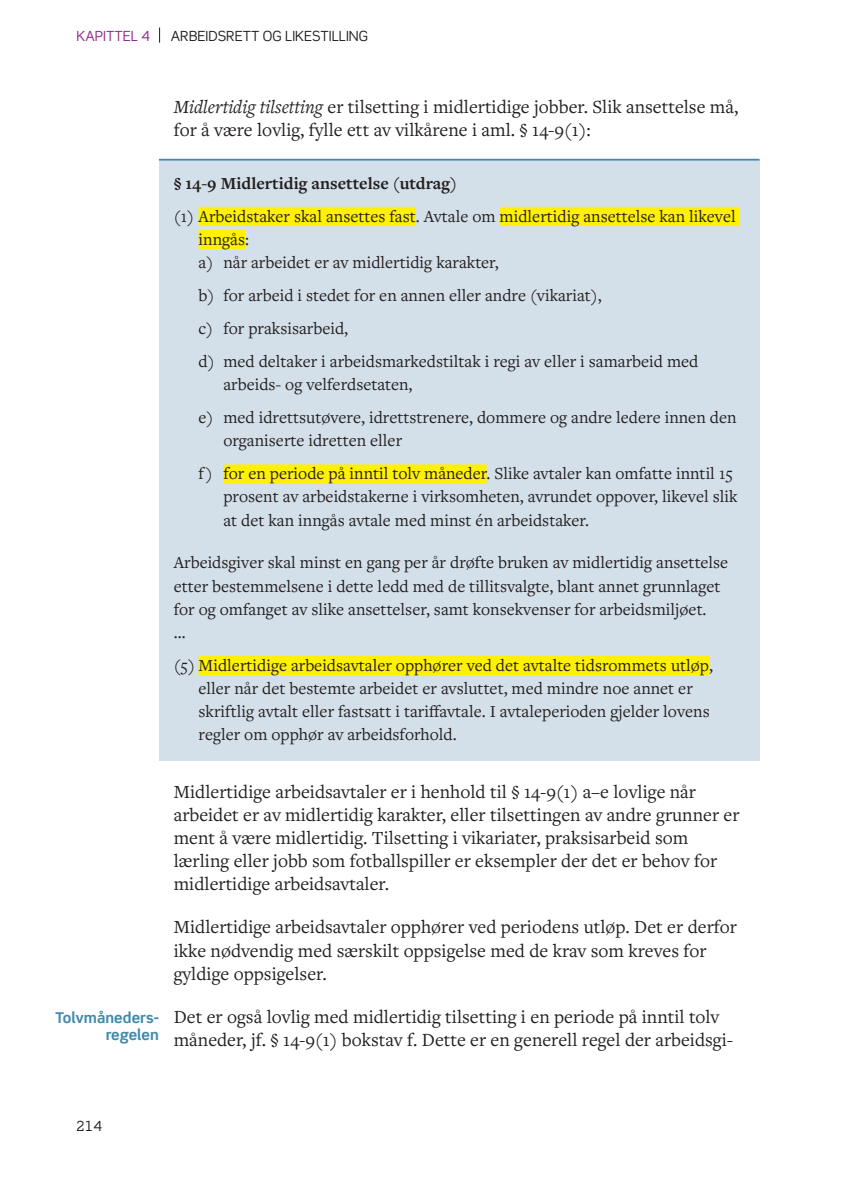
<style>
.page{position:relative;width:844px;height:1191px;background:#fff}
.page>*{position:absolute;margin:0;border:0;box-sizing:border-box;transform-origin:0 0}
.t1{font:19.25px/23.1px "Freight Text Pro";color:#231f20}
.t2{font:17.5px/23.1px "Freight Text Pro";color:#231f20}
.t3{font:700 17.5px "Freight Text Pro";color:#231f20}
.t4{font:700 14.88px/17.5px "Scene Std";color:#3e89aa;text-align:right}
.t5{font:14px "Scene Std";color:#231f20}
.t6{font:14px "Scene Std";color:#90268f}
.s1{font-style:italic}
</style>
<div class="page">
<svg style="left:159px;top:28px;width:1px;height:15px"></svg>
<div style="left:159px;top:160px;width:600px;height:601px;background:#d4e0e9"></div>
<div style="left:198px;top:207px;width:217px;height:19px;background:#fff101"></div>
<div style="left:499px;top:207px;width:240px;height:19px;background:#fff101"></div>
<div style="left:198px;top:230px;width:47px;height:19px;background:#fff101"></div>
<div style="left:223px;top:464px;width:263px;height:19px;background:#fff101"></div>
<div style="left:198px;top:656px;width:511px;height:19px;background:#fff101"></div>
<hr style="left:159px;top:159px;width:600px;height:1px;background:#3e89aa">
<p class="t6" style="left:76px;top:27px;width:75px">KAPITTEL 4</p>
<p class="t5" style="left:171px;top:27px;width:199px">ARBEIDSRETT OG LIKESTILLING</p>
<p class="t4" style="left:55px;top:1008px;width:105px">Tolvmåneders&shy;regelen</p>
<p class="t1" style="left:174px;top:94px;width:566px"><span class="s1">Midlertidig tilsetting</span> er tilsetting i midlertidige jobber. Slik ansettelse må, for å være lovlig, fylle ett av vilkårene i aml. § 14-9(1):</p>
<p class="t3" style="left:174px;top:171px;width:285px">§ 14-9 Midlertidig ansettelse (utdrag)</p>
<p class="t2" style="left:198px;top:204px;width:538px;text-indent:-25px">(1) Arbeidstaker skal ansettes fast. Avtale om midlertidig ansettelse kan likevel inngås:<br>a) når arbeidet er av midlertidig karakter,</p>
<p class="t2" style="left:198px;top:278px;width:501px;line-height:33.1px">b) for arbeid i stedet for en annen eller andre (vikariat),<br>c) for praksisarbeid,<br>d) med deltaker i arbeidsmarkedstiltak i regi av eller i samarbeid med</p>
<p class="t2" style="left:198px;top:367px;width:539px;line-height:33.1px;text-indent:25px">arbeids- og velferdsetaten,<br>e) med idrettsutøvere, idrettstrenere, dommere og andre ledere innen den</p>
<p class="t2" style="left:198px;top:423px;width:535px;line-height:33.1px;text-indent:25px">organiserte idretten eller<br>f) for en periode på inntil tolv måneder. Slike avtaler kan omfatte inntil 15</p>
<p class="t2" style="left:223px;top:484px;width:515px">prosent av arbeidstakerne i virksomheten, avrundet oppover, likevel slik at det kan inngås avtale med minst én arbeidstaker.</p>
<p class="t2" style="left:174px;top:550px;width:556px">Arbeidsgiver skal minst en gang per år drøfte bruken av midlertidig ansettelse etter bestemmelsene i dette ledd med de tillitsvalgte, blant annet grunnlaget for og omfanget av slike ansettelser, samt konsekvenser for arbeidsmiljøet.<br>…</p>
<p class="t2" style="left:198px;top:653px;width:516px;text-indent:-25px">(5) Midlertidige arbeidsavtaler opphører ved det avtalte tidsrommets utløp, eller når det bestemte arbeidet er avsluttet, med mindre noe annet er skriftlig avtalt eller fastsatt i tariffavtale. I avtaleperioden gjelder lovens regler om opphør av arbeidsforhold.</p>
<p class="t1" style="left:174px;top:779px;width:567px">Midlertidige arbeidsavtaler er i henhold til § 14-9(1) a–e lovlige når arbeidet er av midlertidig karakter, eller tilsettingen av andre grunner er ment å være midlertidig. Tilsetting i vikariater, praksisarbeid som lærling eller jobb som fotballspiller er eksempler der det er behov for midlertidige arbeidsavtaler.</p>
<p class="t1" style="left:174px;top:915px;width:564px">Midlertidige arbeidsavtaler opphører ved periodens utløp. Det er derfor ikke nødvendig med særskilt oppsigelse med de krav som kreves for gyldige oppsigelser.</p>
<p class="t1" style="left:174px;top:1004px;width:560px">Det er også lovlig med midlertidig tilsetting i en periode på inntil tolv måneder, jf. § 14-9(1) bokstav f. Dette er en generell regel der arbeidsgi-</p>
<p class="t5" style="left:76px;top:1117px;width:27px">214</p>
</div>
